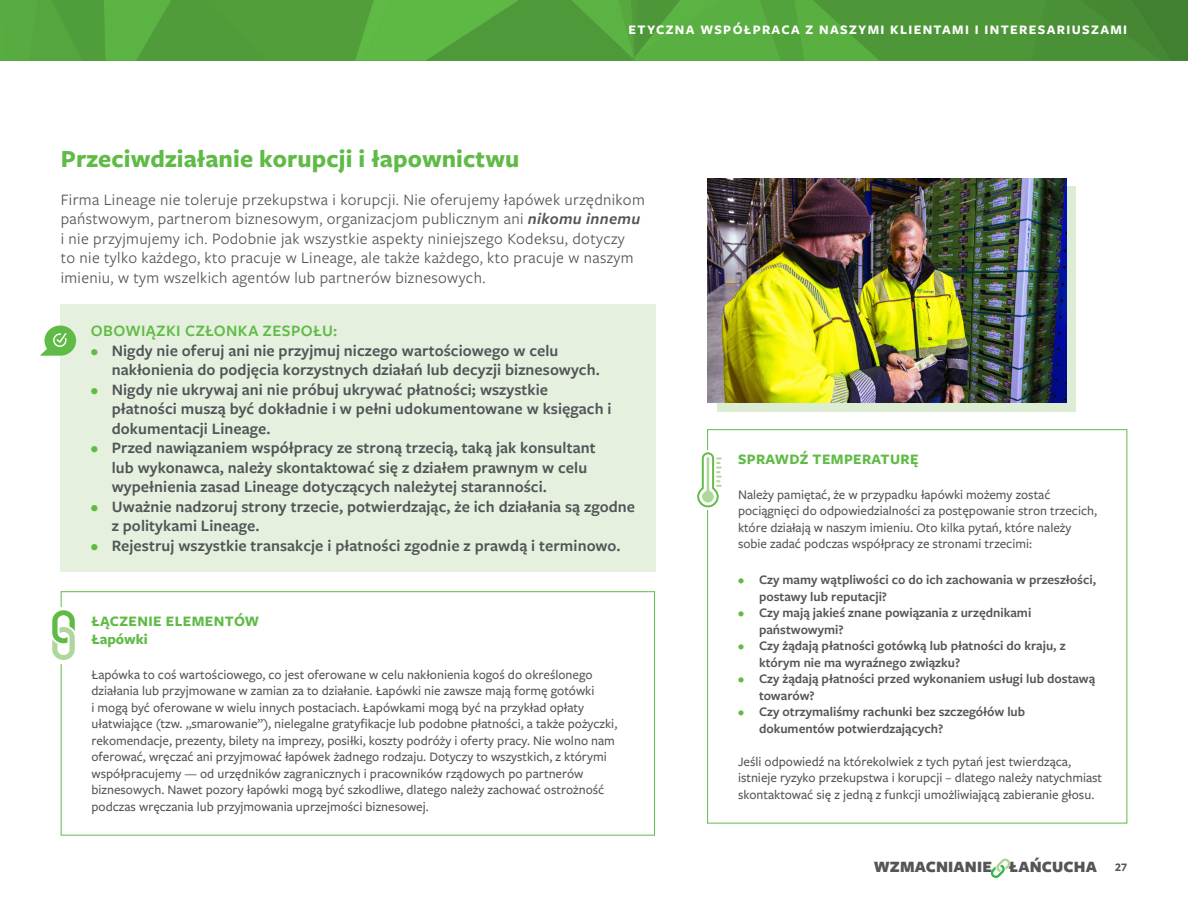
<style>
.page{position:relative;width:1188px;height:918px;background:#fff}
.page>*{position:absolute;margin:0;border:0;box-sizing:border-box;transform-origin:0 0}
.t1{font:700 25.5px "Freight Sans Pro";letter-spacing:.005em;color:#60bb46}
.t2{font:600 16.5px/19.5px "Freight Sans Pro";letter-spacing:.005em;color:#535558}
.t3{font:16.5px/19.5px "Freight Sans Pro";letter-spacing:.02em;color:#535558}
.t4{font:600 16.5px "Freight Sans Pro";letter-spacing:.025em;color:#60bb46}
.t5{font:900 16.35px "Freight Sans Pro";letter-spacing:.01em;color:#535558}
.t6{font:700 15px/18px "Freight Sans Pro";letter-spacing:.025em;color:#60bb46}
.t7{font:500 13.5px/16.5px "Freight Sans Pro";color:#535558}
.t8{font:600 13.5px/16.5px "Freight Sans Pro";color:#535558}
.t9{font:700 13.5px "Freight Sans Pro";letter-spacing:.1em;color:#fff}
.s1{font-weight:600;font-style:italic}
.s2{color:#60bb46}
.s3{font-weight:700;font-size:12px}
</style>
<div class="page">
<svg style="left:990px;top:859px;width:21px;height:19px"></svg>
<svg style="left:0;top:0;width:1188px;height:61px;background:#52a03b"></svg>
<div style="left:717px;top:186px;width:359px;height:226px;background:#ddedd4"></div>
<img style="left:708px;top:178px;width:359px;height:225px">
<div style="left:61px;top:591px;width:594px;height:245px;border:1px solid #60bb46"></div>
<hr style="left:59px;top:607px;width:4px;height:57px;background:#fff">
<svg style="left:52px;top:610px;width:23px;height:50px"></svg>
<svg style="left:697px;top:452px;width:25px;height:55px"></svg>
<div style="left:61px;top:304px;width:595px;height:268px;background:#e5f1de"></div>
<svg style="left:40px;top:326px;width:36px;height:30px"></svg>
<p class="t9" style="left:628px;top:20px;width:500px">ETYCZNA WSPÓŁPRACA Z NASZYMI KLIENTAMI I INTERESARIUSZAMI</p>
<h1 class="t1" style="left:61px;top:141px;width:460px">Przeciwdziałanie korupcji i łapownictwu</h1>
<p class="t3" style="left:61px;top:189px;width:586px">Firma Lineage nie toleruje przekupstwa i korupcji. Nie oferujemy łapówek urzędnikom państwowym, partnerom biznesowym, organizacjom publicznym ani <span class="s1">nikomu innemu </span>i nie przyjmujemy ich. Podobnie jak wszystkie aspekty niniejszego Kodeksu, dotyczy<br>to nie tylko każdego, kto pracuje w Lineage, ale także każdego, kto pracuje w naszym imieniu, w tym wszelkich agentów lub partnerów biznesowych.</p>
<p class="t4" style="left:91px;top:320px;width:248px">OBOWIĄZKI CZŁONKA ZESPOŁU:</p>
<p class="t2" style="left:112px;top:340px;width:490px;text-indent:-21px"><span class="s2">•</span> Nigdy nie oferuj ani nie przyjmuj niczego wartościowego w celu nakłonienia do podjęcia korzystnych działań lub decyzji biznesowych.</p>
<p class="t2" style="left:112px;top:379px;width:501px;text-indent:-21px"><span class="s2">•</span> Nigdy nie ukrywaj ani nie próbuj ukrywać płatności; wszystkie płatności muszą być dokładnie i w pełni udokumentowane w księgach i dokumentacji Lineage.</p>
<p class="t2" style="left:112px;top:438px;width:485px;text-indent:-21px"><span class="s2">•</span> Przed nawiązaniem współpracy ze stroną trzecią, taką jak konsultant lub wykonawca, należy skontaktować się z działem prawnym w celu wypełnienia zasad Lineage dotyczących należytej staranności.</p>
<p class="t2" style="left:112px;top:496px;width:525px;text-indent:-21px"><span class="s2">•</span> Uważnie nadzoruj strony trzecie, potwierdzając, że ich działania są zgodne z politykami Lineage.</p>
<p class="t2" style="left:91px;top:535px;width:531px"><span class="s2">•</span> Rejestruj wszystkie transakcje i płatności zgodnie z prawdą i terminowo.</p>
<p class="t6" style="left:92px;top:612px;width:169px">ŁĄCZENIE ELEMENTÓW<br>Łapówki</p>
<p class="t7" style="left:92px;top:666px;width:527px">Łapówka to coś wartościowego, co jest oferowane w celu nakłonienia kogoś do określonego działania lub przyjmowane w zamian za to działanie. Łapówki nie zawsze mają formę gotówki<br>i mogą być oferowane w wielu innych postaciach. Łapówkami mogą być na przykład opłaty ułatwiające (tzw. „smarowanie”), nielegalne gratyfikacje lub podobne płatności, a także pożyczki, rekomendacje, prezenty, bilety na imprezy, posiłki, koszty podróży i oferty pracy. Nie wolno nam oferować, wręczać ani przyjmować łapówek żadnego rodzaju. Dotyczy to wszystkich, z którymi współpracujemy — od urzędników zagranicznych i pracowników rządowych po partnerów biznesowych. Nawet pozory łapówki mogą być szkodliwe, dlatego należy zachować ostrożność podczas wręczania lub przyjmowania uprzejmości biznesowej.</p>
<p class="t6" style="left:738px;top:450px;width:182px">SPRAWDŹ TEMPERATURĘ</p>
<p class="t7" style="left:738px;top:486px;width:361px">Należy pamiętać, że w przypadku łapówki możemy zostać pociągnięci do odpowiedzialności za postępowanie stron trzecich, które działają w naszym imieniu. Oto kilka pytań, które należy sobie zadać podczas współpracy ze stronami trzecimi:</p>
<p class="t8" style="left:759px;top:571px;width:339px;text-indent:-21px"><span class="s2">•</span> Czy mamy wątpliwości co do ich zachowania w przeszłości, postawy lub reputacji?</p>
<p class="t8" style="left:759px;top:604px;width:274px;text-indent:-21px"><span class="s2">•</span> Czy mają jakieś znane powiązania z urzędnikami państwowymi?</p>
<p class="t8" style="left:759px;top:637px;width:308px;text-indent:-21px"><span class="s2">•</span> Czy żądają płatności gotówką lub płatności do kraju, z którym nie ma wyraźnego związku?</p>
<p class="t8" style="left:759px;top:670px;width:338px;text-indent:-21px"><span class="s2">•</span> Czy żądają płatności przed wykonaniem usługi lub dostawą towarów?</p>
<p class="t8" style="left:759px;top:703px;width:268px;text-indent:-21px"><span class="s2">•</span> Czy otrzymaliśmy rachunki bez szczegółów lub dokumentów potwierdzających?</p>
<p class="t7" style="left:738px;top:753px;width:366px">Jeśli odpowiedź na którekolwiek z tych pytań jest twierdząca, istnieje ryzyko przekupstwa i korupcji – dlatego należy natychmiast skontaktować się z jedną z funkcji umożliwiającą zabieranie głosu.</p>
<p class="t5" style="left:874px;top:856px;width:255px">WZMACNIANIE ŁAŃCUCHA <span class="s3">27</span></p>
</div>
